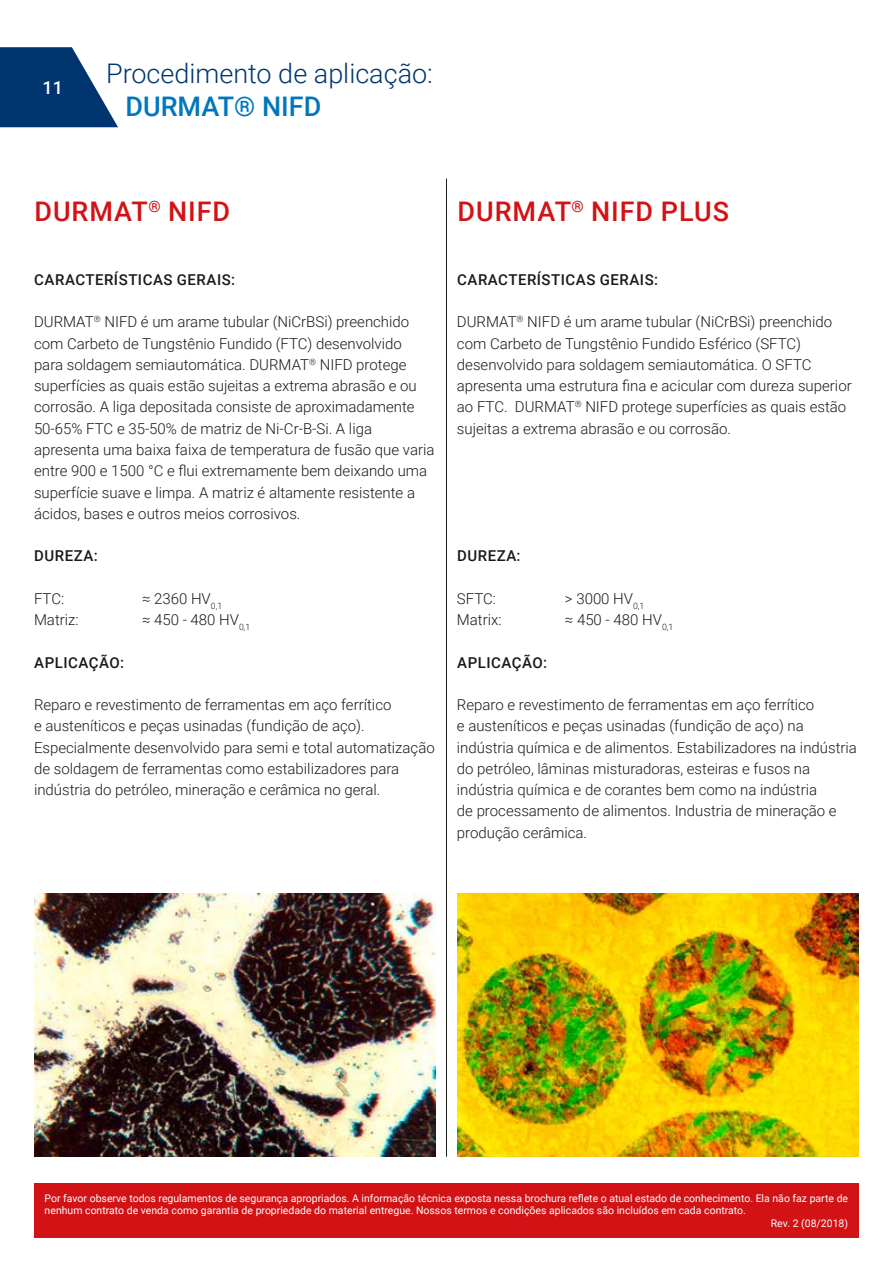
<style>
.page{position:relative;width:893px;height:1263px;background:#fff}
.page>*{position:absolute;margin:0;border:0;box-sizing:border-box;transform-origin:0 0}
.t1{font:500 27px "Roboto";letter-spacing:.035em;color:#d21214}
.t2{font:300 27px "Roboto";color:#003570}
.t3{font:500 27px "Roboto";color:#0077bc}
.t4{font:500 18px "Roboto";color:#fff}
.t5{font:300 15px/21.3px "Roboto";color:#1a1a18}
.t6{font:500 15px "Roboto";letter-spacing:.035em;color:#1a1a18}
.t7{font:10.5px "Roboto";color:#fff}
</style>
<div class="page">
<div style="left:34px;top:1183px;width:825px;height:54px;background:#d21214"></div>
<svg style="left:0;top:47px;width:118px;height:80px"></svg>
<hr style="left:446px;top:179px;width:1px;height:978px;background:#1a1a18">
<img style="left:34px;top:893px;width:402px;height:264px">
<img style="left:457px;top:893px;width:402px;height:264px">
<p class="t4" style="left:43px;top:75px;width:22px">11</p>
<h1 class="t2" style="left:106px;top:55px;width:328px">Procedimento de aplicação:</h1>
<h1 class="t3" style="left:126px;top:87px;width:197px">DURMAT® NIFD</h1>
<h1 class="t1" style="left:34px;top:192px;width:197px">DURMAT<sup>®</sup> NIFD</h1>
<h1 class="t1" style="left:458px;top:192px;width:273px">DURMAT<sup>®</sup> NIFD PLUS</h1>
<p class="t6" style="left:34px;top:269px;width:202px">CARACTERÍSTICAS GERAIS:</p>
<p class="t5" style="left:34px;top:311px;width:402px">DURMAT<sup>®</sup> NIFD é um arame tubular (NiCrBSi) preenchido com Carbeto de Tungstênio Fundido (FTC) desenvolvido para soldagem semiautomática. DURMAT<sup>®</sup> NIFD protege superfícies as quais estão sujeitas a extrema abrasão e ou corrosão. A liga depositada consiste de aproximadamente 50-65% FTC e 35-50% de matriz de Ni-Cr-B-Si. A liga apresenta uma baixa faixa de temperatura de fusão que varia entre 900 e 1500 °C e flui extremamente bem deixando uma superfície suave e limpa. A matriz é altamente resistente a ácidos, bases e outros meios corrosivos.</p>
<p class="t6" style="left:34px;top:545px;width:65px">DUREZA:</p>
<p class="t5" style="left:34px;top:587px;width:32px">FTC:</p>
<p class="t5" style="left:142px;top:587px;width:82px">≈ 2360 HV<sub>0,1</sub></p>
<p class="t5" style="left:34px;top:608px;width:46px">Matriz:</p>
<p class="t5" style="left:142px;top:608px;width:110px">≈ 450 - 480 HV<sub>0,1</sub></p>
<p class="t6" style="left:34px;top:652px;width:91px">APLICAÇÃO:</p>
<p class="t5" style="left:34px;top:694px;width:402px">Reparo e revestimento de ferramentas em aço ferrítico<br>e austeníticos e peças usinadas (fundição de aço).<br>Especialmente desenvolvido para semi e total automatização de soldagem de ferramentas como estabilizadores para indústria do petróleo, mineração e cerâmica no geral.</p>
<p class="t6" style="left:457px;top:269px;width:202px">CARACTERÍSTICAS GERAIS:</p>
<p class="t5" style="left:457px;top:311px;width:396px">DURMAT<sup>®</sup> NIFD é um arame tubular (NiCrBSi) preenchido com Carbeto de Tungstênio Fundido Esférico (SFTC) desenvolvido para soldagem semiautomática. O SFTC apresenta uma estrutura fina e acicular com dureza superior ao FTC. DURMAT<sup>®</sup> NIFD protege superfícies as quais estão sujeitas a extrema abrasão e ou corrosão.</p>
<p class="t6" style="left:457px;top:545px;width:65px">DUREZA:</p>
<p class="t5" style="left:457px;top:587px;width:41px">SFTC:</p>
<p class="t5" style="left:565px;top:587px;width:81px">&gt; 3000 HV<sub>0,1</sub></p>
<p class="t5" style="left:457px;top:608px;width:46px">Matrix:</p>
<p class="t5" style="left:565px;top:608px;width:110px">≈ 450 - 480 HV<sub>0,1</sub></p>
<p class="t6" style="left:457px;top:652px;width:91px">APLICAÇÃO:</p>
<p class="t5" style="left:457px;top:694px;width:402px">Reparo e revestimento de ferramentas em aço ferrítico<br>e austeníticos e peças usinadas (fundição de aço) na indústria química e de alimentos. Estabilizadores na indústria do petróleo, lâminas misturadoras, esteiras e fusos na indústria química e de corantes bem como na indústria<br>de processamento de alimentos. Industria de mineração e produção cerâmica.</p>
<p class="t7" style="left:45px;top:1190px;width:805px">Por favor observe todos regulamentos de segurança apropriados. A informação técnica exposta nessa brochura reflete o atual estado de conhecimento. Ela não faz parte de</p>
<p class="t7" style="left:45px;top:1203px;width:703px">nenhum contrato de venda como garantia de propriedade do material entregue. Nossos termos e condições aplicados são incluídos em cada contrato.</p>
<p class="t7" style="left:771px;top:1216px;width:79px">Rev. 2 (08/2018)</p>
</div>
